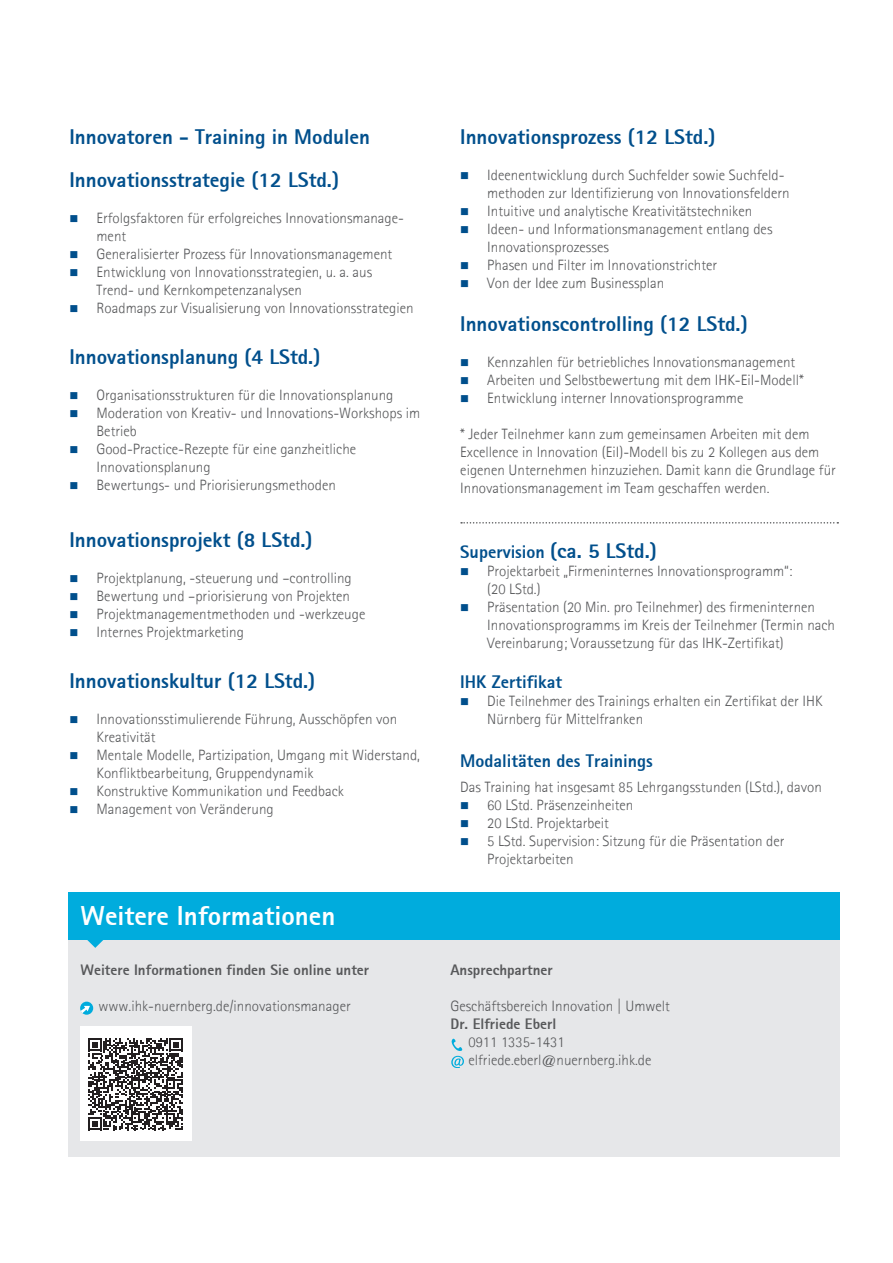
<style>
.page{position:relative;width:893px;height:1263px;background:#fff}
.page>*{position:absolute;margin:0;border:0;box-sizing:border-box;transform-origin:0 0}
.Überschrift{font:800 27px "Agfa Rotis Sans Serif";color:#fff}
.Zwischenüberschrift{font:800 21px "Agfa Rotis Sans Serif";color:#004f8c}
.Text{font:800 18px "Agfa Rotis Sans Serif";color:#004f8c}
.Fließtext{font:800 18px "Agfa Rotis Sans Serif";color:#004f8c}
.Text-2{font:300 15px/18px "Agfa Rotis Sans Serif";color:#57585a}
.Text-3{font:800 15px "Agfa Rotis Sans Serif";color:#57585a}
.Fließtext-2{font:300 15px "Agfa Rotis Sans Serif";color:#57585a}
.s1{font-size:21px}
</style>
<div class="page">
<div style="left:68px;top:939px;width:771px;height:218px;background:#e6e7e9"></div>
<div style="left:68px;top:892px;width:771px;height:47px;background:#00acdd"></div>
<svg style="left:87px;top:939px;width:17px;height:9px"></svg>
<svg style="left:80px;top:1002px;width:13px;height:12px"></svg>
<svg style="left:81px;top:1006px;width:9px;height:7px"></svg>
<svg style="left:451px;top:1038px;width:13px;height:30px"></svg>
<div style="left:81px;top:1026px;width:111px;height:115px;background:#fff"></div>
<svg style="left:461px;top:522px;width:377px;height:2px"></svg>
<svg style="left:88px;top:1038px;width:95px;height:92px"></svg>
<p class="Zwischenüberschrift" style="left:70px;top:123px;width:302px">Innovatoren - Training in Modulen</p>
<p class="Zwischenüberschrift" style="left:70px;top:167px;width:271px">Innovationsstrategie (12 LStd.)</p>
<p class="Text-2" style="left:97px;top:209px;width:309px">Erfolgsfaktoren für erfolgreiches Innovationsmanage&shy;ment</p>
<p class="Text-2" style="left:97px;top:245px;width:297px">Generalisierter Prozess für Innovationsmanagement</p>
<p class="Text-2" style="left:97px;top:263px;width:277px">Entwicklung von Innovationsstrategien, u. a. aus<br>Trend- und Kernkompetenzanalysen</p>
<p class="Text-2" style="left:97px;top:299px;width:319px">Roadmaps zur Visualisierung von Innovationsstrategien</p>
<p class="Zwischenüberschrift" style="left:70px;top:343px;width:252px">Innovationsplanung (4 LStd.)</p>
<p class="Text-2" style="left:97px;top:385px;width:298px">Organisationsstrukturen für die Innovationsplanung</p>
<p class="Text-2" style="left:97px;top:403px;width:325px">Moderation von Kreativ- und Innovations-Workshops im<br>Betrieb</p>
<p class="Text-2" style="left:97px;top:439px;width:261px">Good-Practice-Rezepte für eine ganzheitliche<br>Innovationsplanung</p>
<p class="Text-2" style="left:97px;top:475px;width:241px">Bewertungs- und Priorisierungsmethoden</p>
<p class="Zwischenüberschrift" style="left:70px;top:527px;width:245px">Innovationsprojekt (8 LStd.)</p>
<p class="Text-2" style="left:97px;top:569px;width:257px">Projektplanung, -steuerung und –controlling</p>
<p class="Text-2" style="left:97px;top:587px;width:255px">Bewertung und –priorisierung von Projekten</p>
<p class="Text-2" style="left:97px;top:605px;width:270px">Projektmanagementmethoden und -werkzeuge</p>
<p class="Text-2" style="left:97px;top:623px;width:149px">Internes Projektmarketing</p>
<p class="Zwischenüberschrift" style="left:70px;top:667px;width:247px">Innovationskultur (12 LStd.)</p>
<p class="Text-2" style="left:97px;top:709px;width:302px">Innovationsstimulierende Führung, Ausschöpfen von<br>Kreativität</p>
<p class="Text-2" style="left:97px;top:745px;width:325px">Mentale Modelle, Partizipation, Umgang mit Widerstand,<br>Konfliktbearbeitung, Gruppendynamik</p>
<p class="Text-2" style="left:97px;top:781px;width:249px">Konstruktive Kommunikation und Feedback</p>
<p class="Text-2" style="left:97px;top:799px;width:179px">Management von Veränderung</p>
<p class="Überschrift" style="left:81px;top:899px;width:256px">Weitere Informationen</p>
<p class="Text-3" style="left:81px;top:961px;width:290px">Weitere Informationen finden Sie online unter</p>
<p class="Text-2" style="left:99px;top:997px;width:254px">www.ihk-nuernberg.de/innovationsmanager</p>
<p class="Zwischenüberschrift" style="left:460px;top:123px;width:257px">Innovationsprozess (12 LStd.)</p>
<p class="Text-2" style="left:487px;top:165px;width:304px">Ideenentwicklung durch Suchfelder sowie Suchfeld&shy;methoden zur Identifizierung von Innovationsfeldern</p>
<p class="Text-2" style="left:487px;top:201px;width:266px">Intuitive und analytische Kreativitätstechniken</p>
<p class="Text-2" style="left:487px;top:219px;width:287px">Ideen- und Informationsmanagement entlang des<br>Innovationsprozesses</p>
<p class="Text-2" style="left:487px;top:255px;width:231px">Phasen und Filter im Innovationstrichter</p>
<p class="Text-2" style="left:487px;top:273px;width:178px">Von der Idee zum Businessplan</p>
<p class="Zwischenüberschrift" style="left:460px;top:311px;width:289px">Innovationscontrolling (12 LStd.)</p>
<p class="Text-2" style="left:487px;top:353px;width:310px">Kennzahlen für betriebliches Innovationsmanagement</p>
<p class="Text-2" style="left:487px;top:371px;width:318px">Arbeiten und Selbstbewertung mit dem IHK-EiI-Modell*</p>
<p class="Text-2" style="left:487px;top:389px;width:258px">Entwicklung interner Innovationsprogramme</p>
<p class="Text-2" style="left:460px;top:425px;width:377px">* Jeder Teilnehmer kann zum gemeinsamen Arbeiten mit dem Excellence in Innovation (EiI)-Modell bis zu 2 Kollegen aus dem eigenen Unternehmen hinzuziehen. Damit kann die Grundlage für Innovationsmanagement im Team geschaffen werden.</p>
<p class="Fließtext" style="left:460px;top:540px;width:198px">Supervision <span class="s1">(ca. 5 LStd.)</span></p>
<p class="Text-2" style="left:487px;top:562px;width:307px">Projektarbeit „Firmeninternes Innovationsprogramm“: (20 LStd.)</p>
<p class="Text-2" style="left:487px;top:598px;width:349px">Präsentation (20 Min. pro Teilnehmer) des firmeninternen<br>Innovationsprogramms im Kreis der Teilnehmer (Termin nach<br>Vereinbarung; Voraussetzung für das IHK-Zertifikat)</p>
<p class="Text" style="left:460px;top:670px;width:103px">IHK Zertifikat</p>
<p class="Text-2" style="left:487px;top:691px;width:337px">Die Teilnehmer des Trainings erhalten ein Zertifikat der IHK<br>Nürnberg für Mittelfranken</p>
<p class="Text" style="left:460px;top:749px;width:194px">Modalitäten des Trainings</p>
<p class="Fließtext-2" style="left:460px;top:778px;width:363px">Das Training hat insgesamt 85 Lehrgangsstunden (LStd.), davon</p>
<p class="Text-2" style="left:487px;top:796px;width:148px">60 LStd. Präsenzeinheiten</p>
<p class="Text-2" style="left:487px;top:814px;width:123px">20 LStd. Projektarbeit</p>
<p class="Text-2" style="left:487px;top:832px;width:299px">5 LStd. Supervision: Sitzung für die Präsentation der<br>Projektarbeiten</p>
<p class="Text-3" style="left:450px;top:961px;width:104px">Ansprechpartner</p>
<p class="Text-2" style="left:450px;top:997px;width:221px">Geschäftsbereich Innovation | Umwelt</p>
<p class="Text-3" style="left:450px;top:1015px;width:107px">Dr. Elfriede Eberl</p>
<p class="Text-2" style="left:469px;top:1033px;width:98px">0911 1335-1431</p>
<p class="Text-2" style="left:469px;top:1051px;width:185px">elfriede.eberl@nuernberg.ihk.de</p>
</div>
